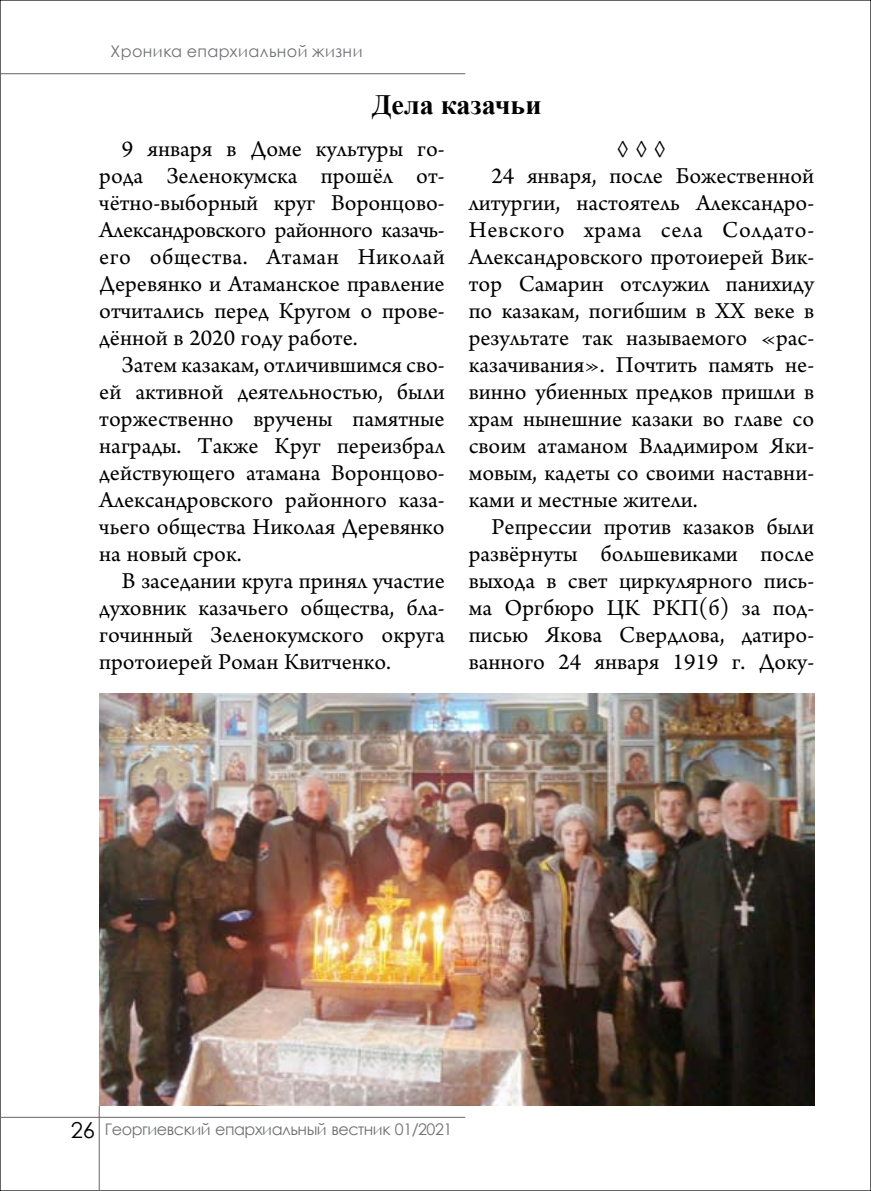
<style>
.page{position:relative;width:871px;height:1191px;background:#fff}
.page>*{position:absolute;margin:0;border:0;box-sizing:border-box;transform-origin:0 0}
.t1{font:700 28px "Times New Roman";color:#000}
.t2{font:24px/27px "Arno Pro";color:#000;text-align:justify}
.t3{font:24px "Arno Pro";letter-spacing:.03em;color:#000}
.t4{font:16px "Century Gothic";letter-spacing:-.03em;color:#707173}
.t5{font:16px "Century Gothic";letter-spacing:.025em;color:#707173}
.s1{font-size:22px;color:#000}
</style>
<div class="page">
<hr style="left:99px;top:1106px;width:1px;height:85px;background:#646567">
<hr style="left:0;top:1116px;width:465px;height:1px;background:#646567">
<hr style="left:0;top:73px;width:465px;height:1px;background:#646567">
<img style="left:99px;top:693px;width:715px;height:413px">
<p class="t5" style="left:111px;top:40px;width:253px">Хроника епархиальной жизни</p>
<p class="t1" style="left:372px;top:85px;width:171px">Дела казачьи</p>
<p class="t2" style="left:99px;top:137px;width:347px;text-indent:23px">9 января в Доме культуры го&shy;рода Зеленокумска прошёл от&shy;чётно-выборный круг Воронцово-Александровского районного казачь&shy;его общества. Атаман Николай Деревянко и Атаманское правление отчитались перед Кругом о прове&shy;дённой в 2020 году работе.</p>
<p class="t2" style="left:99px;top:353px;width:347px;text-indent:23px">Затем казакам, отличившимся сво&shy;ей активной деятельностью, были торжественно вручены памятные награды. Также Круг переизбрал действующего атамана Воронцово-Александровского районного каза&shy;чьего общества Николая Деревянко на новый срок.</p>
<p class="t2" style="left:99px;top:569px;width:347px;text-indent:23px">В заседании круга принял участие духовник казачьего общества, бла&shy;гочинный Зеленокумского округа протоиерей Роман Квитченко.</p>
<p class="t2" style="left:616px;top:137px;width:51px">◊ ◊ ◊</p>
<p class="t2" style="left:491px;top:164px;width:324px">24 января, после Божественной</p>
<p class="t2" style="left:468px;top:191px;width:347px">литургии, настоятель Александро-</p>
<p class="t3" style="left:468px;top:216px;width:347px">Невского храма села Солдато-</p>
<p class="t2" style="left:468px;top:245px;width:347px">Александровского протоиерей Вик-</p>
<p class="t2" style="left:468px;top:272px;width:347px">тор Самарин отслужил панихиду</p>
<p class="t2" style="left:468px;top:299px;width:347px">по казакам, погибшим в ХХ веке в</p>
<p class="t2" style="left:468px;top:326px;width:347px">результате так называемого «рас-</p>
<p class="t2" style="left:468px;top:353px;width:347px">казачивания». Почтить память не-</p>
<p class="t2" style="left:468px;top:380px;width:347px">винно убиенных предков пришли в</p>
<p class="t2" style="left:468px;top:407px;width:347px">храм нынешние казаки во главе со</p>
<p class="t2" style="left:468px;top:434px;width:347px">своим атаманом Владимиром Яки-</p>
<p class="t2" style="left:468px;top:461px;width:347px">мовым, кадеты со своими наставни-</p>
<p class="t2" style="left:468px;top:488px;width:230px">ками и местные жители.</p>
<p class="t2" style="left:491px;top:515px;width:324px">Репрессии против казаков были</p>
<p class="t2" style="left:468px;top:542px;width:347px">развёрнуты большевиками после</p>
<p class="t2" style="left:468px;top:569px;width:347px">выхода в свет циркулярного пись-</p>
<p class="t2" style="left:468px;top:596px;width:347px">ма Оргбюро ЦК РКП(б) за под-</p>
<p class="t2" style="left:468px;top:623px;width:347px">писью Якова Свердлова, датиро-</p>
<p class="t2" style="left:468px;top:650px;width:347px">ванного 24 января 1919 г. Доку-</p>
<p class="t4" style="left:71px;top:1118px;width:383px"><span class="s1">26</span> Георгиевский епархиальный вестник 01/2021</p>
</div>
